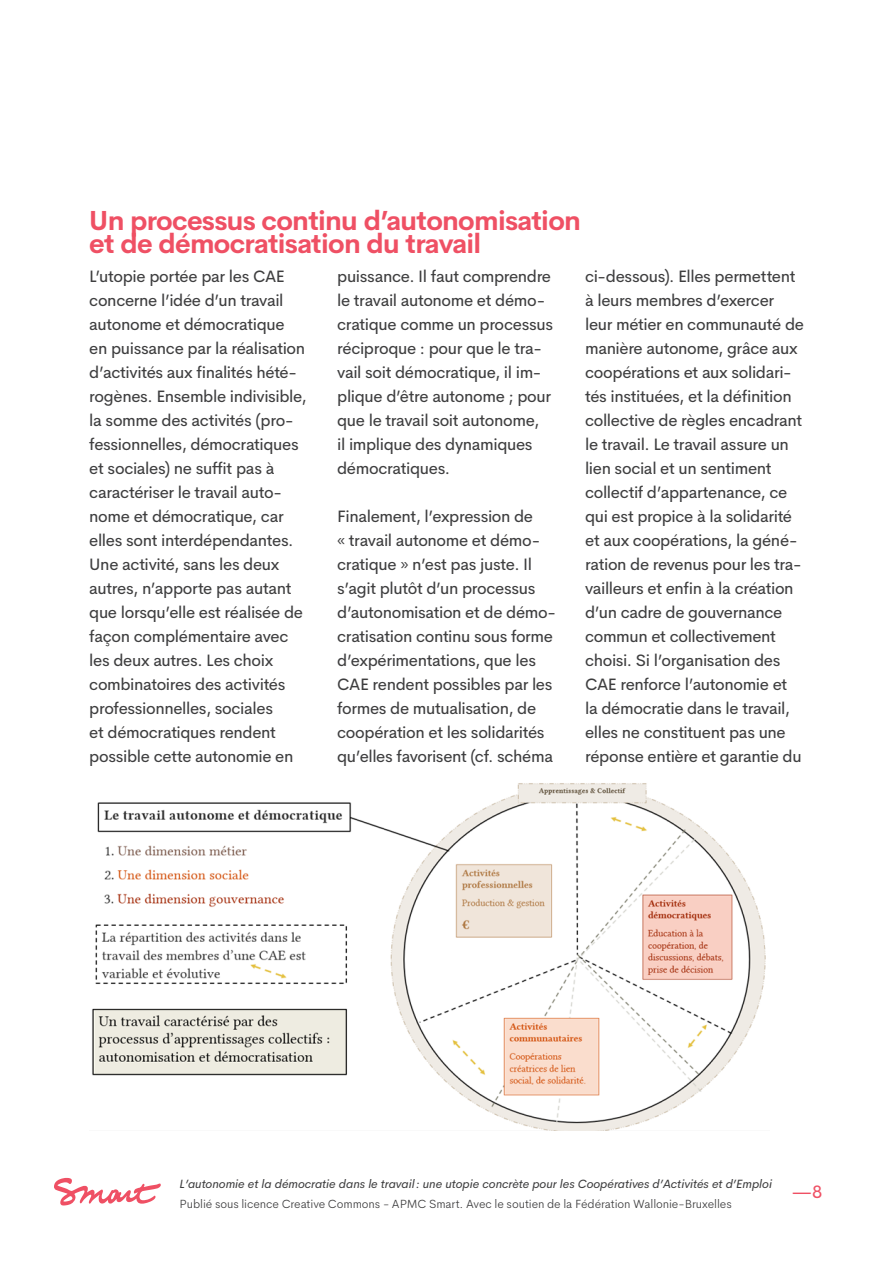
<style>
.page{position:relative;width:893px;height:1263px;background:#fff}
.page>*{position:absolute;margin:0;border:0;box-sizing:border-box;transform-origin:0 0}
.titre_niveau_2{font:700 27px/22.5px "Cerebri Sans";letter-spacing:-.025em;color:#ef5064}
.t1{font:18px "Cerebri Sans";color:#ef5064}
.texte{font:16.5px/24px "Cerebri Sans";letter-spacing:-.02em;color:#3e3e3f}
.t2{font:italic 12px "Cerebri Sans";color:#3e3e3f}
.t3{font:300 12px "Cerebri Sans";letter-spacing:-.01em;color:#3e3e3f}
</style>
<div class="page">
<svg style="left:54px;top:1178px;width:107px;height:27px"></svg>
<img style="left:92px;top:783px;width:674px;height:348px">
<p class="titre_niveau_2" style="left:89px;top:207px;width:493px">Un processus continu d’autonomisation et de démocratisation du travail</p>
<p class="texte" style="left:89px;top:263px;width:219px">L’utopie portée par les CAE concerne l’idée d’un travail autonome et démocratique en puissance par la réalisation d’activités aux finalités hété&shy;rogènes. Ensemble indivisible, la somme des activités (pro&shy;fessionnelles, démocratiques et sociales) ne suffit pas à caractériser le travail auto&shy;nome et démocratique, car elles sont interdépendantes.<br>Une activité, sans les deux autres, n’apporte pas autant que lorsqu’elle est réalisée de façon complémentaire avec les deux autres. Les choix combinatoires des activités professionnelles, sociales<br>et démocratiques rendent possible cette autonomie en</p>
<p class="texte" style="left:337px;top:263px;width:217px">puissance. Il faut comprendre le travail autonome et démo&shy;cratique comme un processus réciproque : pour que le tra&shy;vail soit démocratique, il im&shy;plique d’être autonome ; pour que le travail soit autonome,<br>il implique des dynamiques démocratiques.</p>
<p class="texte" style="left:585px;top:263px;width:220px">ci-dessous). Elles permettent à leurs membres d’exercer leur métier en communauté de manière autonome, grâce aux coopérations et aux solidari&shy;tés instituées, et la définition collective de règles encadrant le travail. Le travail assure un lien social et un sentiment collectif d’appartenance, ce qui est propice à la solidarité et aux coopérations, la géné&shy;ration de revenus pour les tra&shy;vailleurs et enfin à la création d’un cadre de gouvernance commun et collectivement choisi. Si l’organisation des<br>CAE renforce l’autonomie et la démocratie dans le travail, elles ne constituent pas une réponse entière et garantie du</p>
<p class="texte" style="left:337px;top:503px;width:220px">Finalement, l’expression de<br>« travail autonome et démo&shy;cratique » n’est pas juste. Il s’agit plutôt d’un processus d’autonomisation et de démo&shy;cratisation continu sous forme d’expérimentations, que les<br>CAE rendent possibles par les formes de mutualisation, de coopération et les solidarités qu’elles favorisent (cf. schéma</p>
<p class="t2" style="left:180px;top:1174px;width:594px">L’autonomie et la démocratie dans le travail: une utopie concrète pour les Coopératives d’Activités et d’Emploi</p>
<p class="t3" style="left:180px;top:1194px;width:554px">Publié sous licence Creative Commons - APMC Smart. Avec le soutien de la Fédération Wallonie-Bruxelles</p>
<p class="t1" style="left:791px;top:1177px;width:33px">—8</p>
</div>
